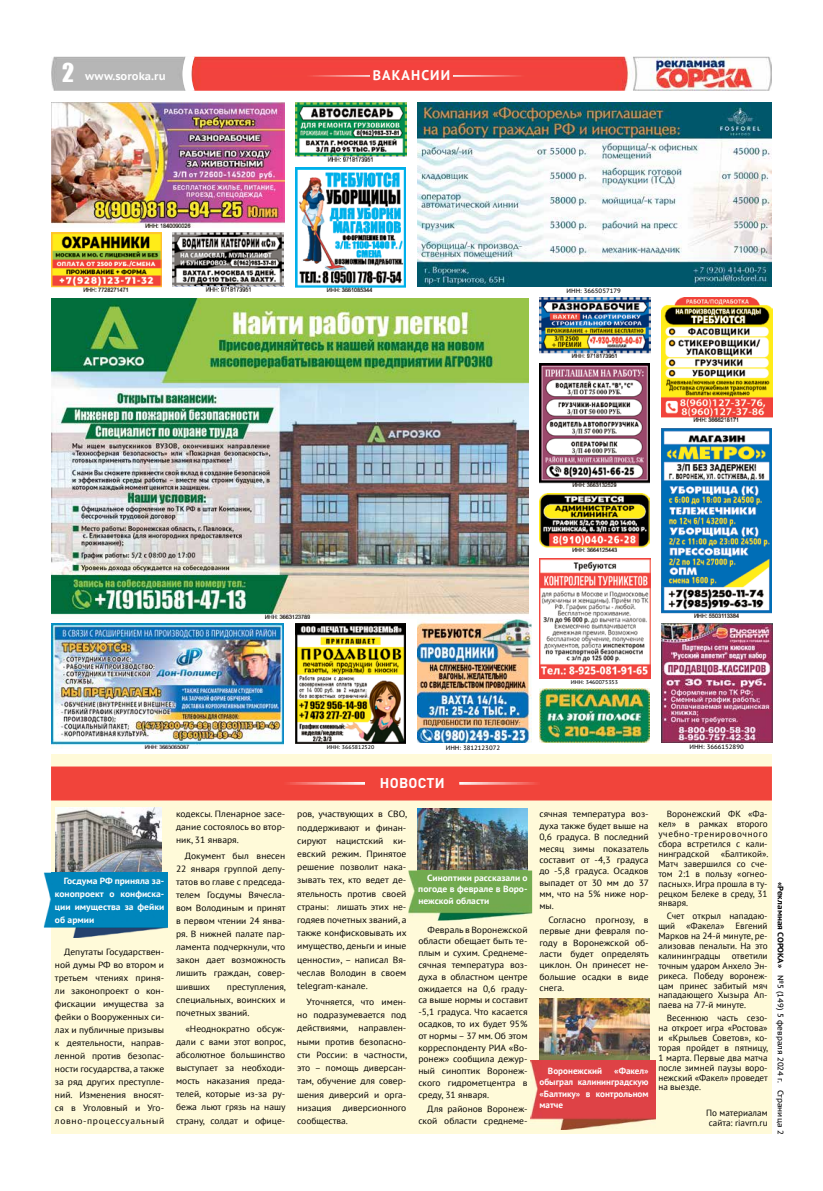
<style>
.page{position:relative;width:823px;height:1191px;background:#fff}
.page>*{position:absolute;margin:0;border:0;box-sizing:border-box;transform-origin:0 0}
.t1{font:700 14px "PT Sans";letter-spacing:.08em;color:#fff}
.t2{font:700 14px "DIN Pro";letter-spacing:.02em;color:#fff}
.t3{font:700 11px "PT Sans Caption";color:#fff}
.t4{font:9px/13px "PT Sans";color:#000;text-align:justify;scale:1.06 1}
.t5{font:9px/9.9px "PT Sans";color:#000;text-align:justify}
.t6{font:700 9px/13.1px "PT Sans";color:#fff;text-align:justify;scale:1.06 1}
.t7{font:700 9px/11.4px "PT Sans";color:#fff;text-align:justify}
.t8{font:8px "PT Sans Caption";color:#000}
.t9{font:6.2px "PT Sans Caption";color:#000}
.t10{font:5.4px "PT Sans Caption";color:#000}
.s1{font-family:"Impact";font-weight:400;font-size:23.9px}
.s2{font-weight:700}
</style>
<div class="page">
<img style="left:51px;top:57px;width:720px;height:34px">
<img style="left:539px;top:689px;width:110px;height:54px">
<svg style="left:181px;top:57px;width:13px;height:34px"></svg>
<img style="left:453px;top:75px;width:105px;height:2px">
<img style="left:272px;top:75px;width:97px;height:2px">
<div style="left:51px;top:754px;width:720px;height:380px;background:#fffad9"></div>
<img style="left:55px;top:807px;width:106px;height:65px">
<img style="left:417px;top:808px;width:110px;height:62px">
<img style="left:539px;top:998px;width:110px;height:62px">
<img style="left:408px;top:870px;width:124px;height:50px">
<img style="left:530px;top:1060px;width:124px;height:69px">
<img style="left:44px;top:872px;width:123px;height:65px">
<div style="left:51px;top:766px;width:720px;height:34px;background:#f1443b"></div>
<img style="left:459px;top:782px;width:115px;height:2px">
<img style="left:250px;top:782px;width:114px;height:2px">
<img style="left:417px;top:102px;width:354px;height:184px">
<img style="left:51px;top:298px;width:477px;height:320px">
<img style="left:661px;top:624px;width:110px;height:119px">
<img style="left:661px;top:428px;width:110px;height:190px">
<img style="left:539px;top:363px;width:110px;height:124px">
<img style="left:539px;top:493px;width:110px;height:59px">
<img style="left:51px;top:232px;width:111px;height:59px">
<img style="left:539px;top:298px;width:110px;height:59px">
<img style="left:173px;top:233px;width:111px;height:59px">
<img style="left:295px;top:102px;width:111px;height:59px">
<img style="left:295px;top:167px;width:110px;height:124px">
<img style="left:661px;top:298px;width:110px;height:124px">
<img style="left:51px;top:102px;width:233px;height:125px">
<img style="left:51px;top:624px;width:232px;height:124px">
<img style="left:539px;top:559px;width:110px;height:119px">
<img style="left:417px;top:619px;width:114px;height:124px">
<img style="left:295px;top:624px;width:110px;height:119px">
<p class="t3" style="left:62px;top:68px;width:105px"><span class="s1">2</span> www.soroka.ru</p>
<h1 class="t1" style="left:372px;top:66px;width:79px">ВАКАНСИИ</h1>
<p class="t9" style="left:566px;top:287px;width:56px">ИНН: 3665057179</p>
<p class="t10" style="left:570px;top:678px;width:49px">ИНН: 3460075353</p>
<p class="t6" style="left:55px;top:874px;width:104px;text-indent:9px">Госдума РФ приняла за&shy;конопроект о конфиска&shy;ции имущества за фейки об армии</p>
<p class="t4" style="left:55px;top:945px;width:104px;text-indent:9px">Депутаты Государствен&shy;ной думы РФ во втором и третьем чтениях приня&shy;ли законопроект о кон&shy;фискации имущества за фейки о Вооруженных си&shy;лах и публичные призывы к деятельности, направ&shy;ленной против безопас&shy;ности государства, а также за ряд других преступле&shy;ний. Изменения вносят&shy;ся в Уголовный и Уго&shy;ловно-процессуальный</p>
<p class="t4" style="left:176px;top:807px;width:104px">кодексы. Пленарное засе&shy;дание состоялось во втор&shy;ник, 31 января.</p>
<p class="t4" style="left:176px;top:849px;width:105px;text-indent:9px">Документ был внесен 22 января группой депу&shy;татов во главе с председа&shy;телем Госдумы Вячесла&shy;вом Володиным и принят в первом чтении 24 янва&shy;ря. В нижней палате пар&shy;ламента подчеркнули, что закон дает возможность лишить граждан, совер&shy;шивших</p>
<p class="t4" style="left:176px;top:979px;width:105px;text-indent:51px">преступления, специальных, воинских и почетных званий.</p>
<p class="t4" style="left:176px;top:1021px;width:105px;text-indent:9px">«Неоднократно обсуж&shy;дали с вами этот вопрос, абсолютное большинство выступает за необходи&shy;мость наказания преда&shy;телей, которые из-за ру&shy;бежа льют грязь на нашу страну, солдат и офице-</p>
<p class="t10" style="left:327px;top:743px;width:49px">ИНН: 3665812520</p>
<p class="t9" style="left:445px;top:743px;width:56px">ИНН: 3812123072</p>
<h1 class="t2" style="left:379px;top:771px;width:66px">НОВОСТИ</h1>
<p class="t4" style="left:297px;top:807px;width:105px">ров, участвующих в СВО, поддерживают и финан&shy;сируют нацистский ки&shy;евский режим. Принятое решение позволит нака&shy;зывать тех, кто ведет де&shy;ятельность против своей страны: лишать этих не&shy;годяев почетных званий, а также конфисковывать их имущество, деньги и иные ценности», – написал Вя&shy;чеслав Володин в своем telegram-канале.</p>
<p class="t4" style="left:297px;top:995px;width:105px;text-indent:9px">Уточняется, что имен&shy;но подразумевается под действиями, направлен&shy;ными против безопасно&shy;сти России: в частности, это – помощь диверсан&shy;там, обучение для совер&shy;шения диверсий и орга&shy;низация</p>
<p class="t4" style="left:297px;top:1100px;width:104px;text-indent:46px">диверсионного сообщества.</p>
<p class="t6" style="left:418px;top:871px;width:104px;line-height:11.4px;text-indent:9px">Синоптики рассказали о погоде в феврале в Воро&shy;нежской области</p>
<p class="t4" style="left:418px;top:923px;width:105px;line-height:11.8px;text-indent:9px">Февраль в Воронежской области обещает быть те&shy;плым и сухим. Среднеме&shy;сячная температура воз&shy;духа в областном центре ожидается на 0,6 граду&shy;са выше нормы и составит -5,1 градуса. Что касается осадков, то их будет 95% от нормы – 37 мм. Об этом корреспонденту РИА «Во&shy;ронеж» сообщила дежур&shy;ный синоптик Воронеж&shy;ского гидрометцентра в среду, 31 января.</p>
<p class="t4" style="left:418px;top:1103px;width:104px;line-height:11.8px;text-align:right">Для районов Воронеж&shy;ской области среднеме-</p>
<p class="t9" style="left:689px;top:743px;width:56px">ИНН: 3666152890</p>
<p class="t4" style="left:539px;top:808px;width:105px;line-height:11.4px">сячная температура воз&shy;духа также будет выше на 0,6 градуса. В последний месяц зимы показатель составит от -4,3 градуса до -5,8 градуса. Осадков выпадет от 30 мм до 37 мм, что на 5% ниже нор&shy;мы.</p>
<p class="t4" style="left:539px;top:913px;width:105px;line-height:11.4px;text-indent:9px">Согласно прогнозу, в первые дни февраля по&shy;году в Воронежской об&shy;ласти будет определять циклон. Он принесет не&shy;большие осадки в виде снега.</p>
<p class="t7" style="left:539px;top:1064px;width:111px;text-indent:75px">«Факел» обыграл калининградскую «Балтику» в контрольном матче</p>
<p class="t7" style="left:547px;top:1064px;width:56px">Воронежский</p>
<p class="t5" style="left:658px;top:809px;width:111px;text-indent:8px">Воронежский ФК «Фа&shy;кел» в рамках второго учебно-тренировочного сбора встретился с кали&shy;нинградской</p>
<p class="t5" style="left:658px;top:848px;width:111px;text-indent:62px">«Балтикой».<br>Матч завершился со сче&shy;том 2:1 в пользу «огнео&shy;пасных». Игра прошла в ту&shy;рецком Белеке в среду, 31 января.</p>
<p class="t5" style="left:658px;top:911px;width:111px;text-indent:9px">Счет открыл нападаю&shy;щий «Факела» Евгений Марков на 24-й минуте, ре&shy;ализовав пенальти. На это калининградцы ответили точным ударом Анхело Эн&shy;рикеса. Победу воронеж&shy;цам принес забитый мяч нападающего Хызыра Ап&shy;паева на 77-й минуте.</p>
<p class="t5" style="left:658px;top:1012px;width:111px;text-indent:9px">Весеннюю часть сезо&shy;на откроет игра «Ростова» и «Крыльев Советов», ко&shy;торая пройдет в пятницу, 1 марта. Первые два матча после зимней паузы воро&shy;нежский «Факел» проведет на выезде.</p>
<p class="t5" style="left:705px;top:1107px;width:63px">По материалам сайта: riavrn.ru</p>
<p class="t8" style="left:785px;top:881px;width:254px;rotate:90deg"><span class="s2">«Рекламная СОРОКА»</span> №5 (149) 5 февраля 2024 г. Страница 2</p>
</div>
